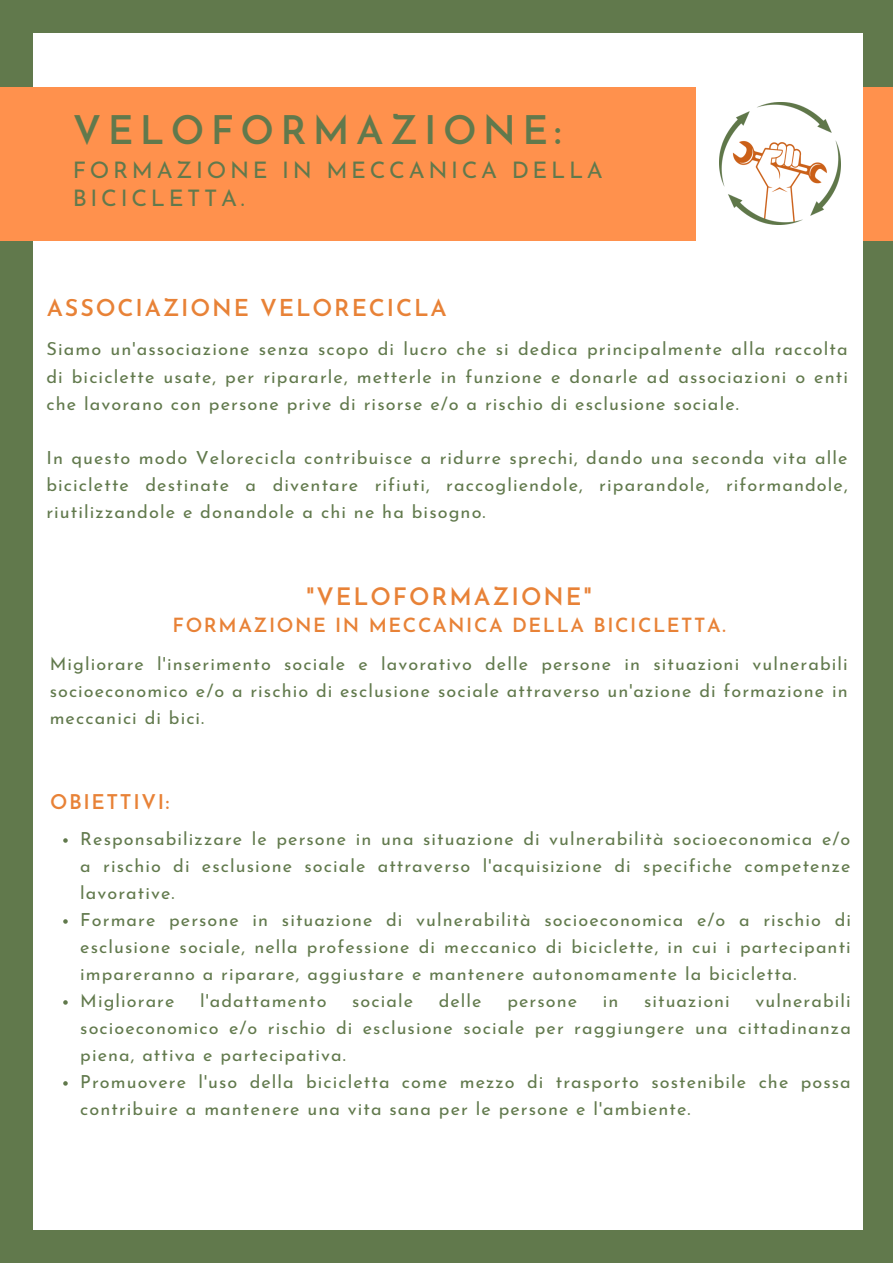
<style>
.page{position:relative;width:893px;height:1264px;background:#fff}
.page>*{position:absolute;margin:0;border:0;box-sizing:border-box;transform-origin:0 0}
.t1{font:600 39.3px "Josefin Sans";letter-spacing:.16em;color:#61794c}
.t2{font:600 24px "Josefin Sans";letter-spacing:.08em;color:#e88237}
.t3{font:600 23.25px "Josefin Sans";letter-spacing:.08em;color:#e88237}
.t4{font:22.8px/28px "Josefin Sans";letter-spacing:.16em;color:#61794c}
.t5{font:600 20.25px "Josefin Sans";letter-spacing:.08em;color:#e88237}
.t6{font:600 19.5px "Josefin Sans";letter-spacing:.08em;color:#e88237}
.t7{font:18px/27px "Josefin Sans";letter-spacing:.06em;color:#61794c;text-align:justify}
</style>
<div class="page">
<div style="left:0;top:0;width:892px;height:1262px;background:#61794c"></div>
<div style="left:34px;top:33px;width:828px;height:1196px;background:#fff"></div>
<div style="left:0;top:87px;width:892px;height:153px;background:#ff914d"></div>
<div style="left:696px;top:81px;width:166px;height:163px;background:#fff"></div>
<img style="left:719px;top:103px;width:121px;height:121px">
<svg style="left:63px;top:838px;width:5px;height:4px"></svg>
<svg style="left:63px;top:919px;width:5px;height:4px"></svg>
<svg style="left:63px;top:1000px;width:5px;height:4px"></svg>
<svg style="left:63px;top:1081px;width:5px;height:4px"></svg>
<h1 class="t1" style="left:73px;top:115px;width:490px">VELOFORMAZIONE:</h1>
<p class="t4" style="left:73px;top:158px;width:531px">FORMAZIONE IN MECCANICA DELLA<br>BICICLETTA.</p>
<p class="t3" style="left:47px;top:298px;width:401px">ASSOCIAZIONE VELORECICLA</p>
<p class="t7" style="left:46px;top:337px;width:803px">Siamo un'associazione senza scopo di lucro che si dedica principalmente alla raccolta di biciclette usate, per ripararle, metterle in funzione e donarle ad associazioni o enti che lavorano con persone prive di risorse e/o a rischio di esclusione sociale.</p>
<p class="t7" style="left:46px;top:446px;width:802px">In questo modo Velorecicla contribuisce a ridurre sprechi, dando una seconda vita alle biciclette destinate a diventare rifiuti, raccogliendole, riparandole, riformandole, riutilizzandole e donandole a chi ne ha bisogno.</p>
<h2 class="t2" style="left:306px;top:587px;width:287px">"VELOFORMAZIONE"</h2>
<p class="t6" style="left:173px;top:617px;width:554px">FORMAZIONE IN MECCANICA DELLA BICICLETTA.</p>
<p class="t7" style="left:50px;top:651px;width:799px">Migliorare l'inserimento sociale e lavorativo delle persone in situazioni vulnerabili socioeconomico e/o a rischio di esclusione sociale attraverso un'azione di formazione in meccanici di bici.</p>
<p class="t5" style="left:50px;top:793px;width:121px">OBIETTIVI:</p>
<p class="t7" style="left:80px;top:827px;width:772px;text-align:left">Responsabilizzare le persone in una situazione di vulnerabilità socioeconomica e/o a rischio di esclusione sociale attraverso l'acquisizione di specifiche competenze lavorative.<br>Formare persone in situazione di vulnerabilità socioeconomica e/o a rischio di esclusione sociale, nella professione di meccanico di biciclette, in cui i partecipanti impareranno a riparare, aggiustare e mantenere autonomamente la bicicletta.<br>Migliorare</p>
<p class="t7" style="left:80px;top:988px;width:772px;text-align:left;text-indent:675px">vulnerabili socioeconomico e/o rischio di esclusione sociale per raggiungere una cittadinanza piena, attiva e partecipativa.<br>Promuovere l'uso della bicicletta come mezzo di trasporto sostenibile che possa contribuire a mantenere una vita sana per le persone e l'ambiente.</p>
<p class="t7" style="left:200px;top:988px;width:128px">l'adattamento</p>
<p class="t7" style="left:352px;top:988px;width:62px">sociale</p>
<p class="t7" style="left:439px;top:988px;width:44px">delle</p>
<p class="t7" style="left:507px;top:988px;width:71px">persone</p>
<p class="t7" style="left:602px;top:988px;width:17px">in</p>
<p class="t7" style="left:644px;top:988px;width:87px">situazioni</p>
</div>
